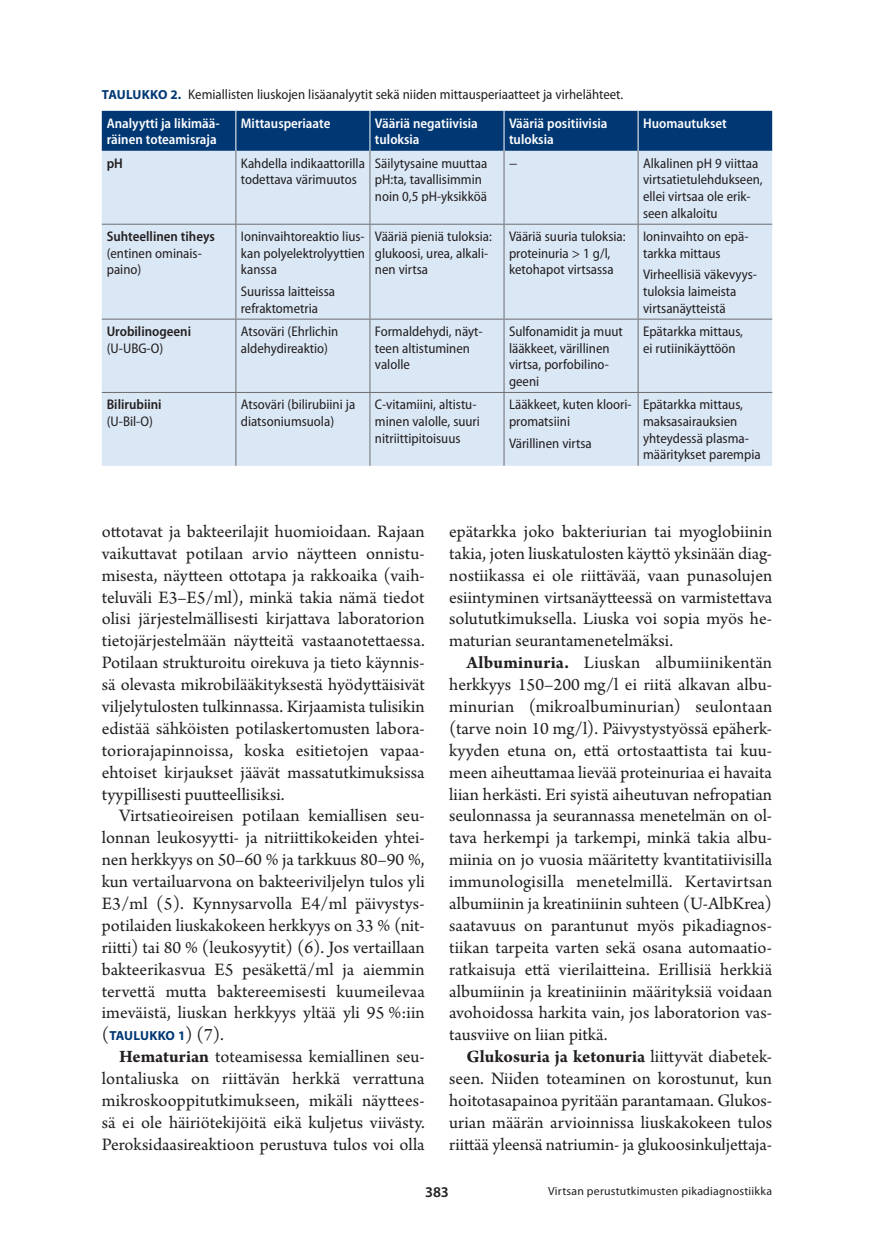
<style>
.page{position:relative;width:874px;height:1241px;background:#fff}
.page>*{position:absolute;margin:0;border:0;box-sizing:border-box;transform-origin:0 0}
.t1{font:18.38px/21.9px "Arno Pro";color:#231f20;text-align:justify}
.t2{font:600 14.88px "Myriad Pro";color:#231f20}
.t{font:semi-condensed 14px/16.6px "Myriad Pro";color:#231f20}
.t_pl{font:600 semi-condensed 14px/16.6px "Myriad Pro";color:#fff}
.t-2{font:600 semi-condensed 14px/16.6px "Myriad Pro";color:#231f20}
.t3{font:700 13.12px "Myriad Pro";letter-spacing:-.01em;color:#013874}
.Ala{font:11.9px "Myriad Pro";letter-spacing:.02em;color:#231f20}
.s1{font-weight:700;font-stretch:normal;font-size:13.12px;color:#013874}
.s2{font-weight:600}
.s3{font-weight:400}
.s4{font-family:"Arno Pro";font-weight:400;font-size:18.38px;color:#231f20}
.s5{font-weight:700}
</style>
<div class="page">
<div style="left:102px;top:111px;width:669px;height:40px;background:#013874"></div>
<div style="left:102px;top:151px;width:669px;height:314px;background:#dae7f5"></div>
<hr style="left:235px;top:151px;width:1px;height:73px;background:#6c6d70">
<hr style="left:369px;top:151px;width:1px;height:73px;background:#6c6d70">
<hr style="left:503px;top:151px;width:1px;height:73px;background:#6c6d70">
<hr style="left:637px;top:151px;width:1px;height:73px;background:#6c6d70">
<hr style="left:102px;top:224px;width:134px;height:1px;background:#6c6d70">
<hr style="left:236px;top:224px;width:134px;height:1px;background:#6c6d70">
<hr style="left:235px;top:224px;width:1px;height:94px;background:#6c6d70">
<hr style="left:370px;top:224px;width:134px;height:1px;background:#6c6d70">
<hr style="left:369px;top:224px;width:1px;height:94px;background:#6c6d70">
<hr style="left:504px;top:224px;width:133px;height:1px;background:#6c6d70">
<hr style="left:503px;top:224px;width:1px;height:94px;background:#6c6d70">
<hr style="left:637px;top:224px;width:134px;height:1px;background:#6c6d70">
<hr style="left:637px;top:224px;width:1px;height:94px;background:#6c6d70">
<hr style="left:102px;top:318px;width:134px;height:1px;background:#6c6d70">
<hr style="left:236px;top:318px;width:134px;height:1px;background:#6c6d70">
<hr style="left:235px;top:319px;width:1px;height:73px;background:#6c6d70">
<hr style="left:370px;top:318px;width:134px;height:1px;background:#6c6d70">
<hr style="left:369px;top:319px;width:1px;height:73px;background:#6c6d70">
<hr style="left:504px;top:318px;width:133px;height:1px;background:#6c6d70">
<hr style="left:503px;top:319px;width:1px;height:73px;background:#6c6d70">
<hr style="left:637px;top:318px;width:134px;height:1px;background:#6c6d70">
<hr style="left:637px;top:319px;width:1px;height:73px;background:#6c6d70">
<hr style="left:102px;top:392px;width:134px;height:1px;background:#6c6d70">
<hr style="left:236px;top:392px;width:134px;height:1px;background:#6c6d70">
<hr style="left:235px;top:393px;width:1px;height:72px;background:#6c6d70">
<hr style="left:370px;top:392px;width:134px;height:1px;background:#6c6d70">
<hr style="left:369px;top:393px;width:1px;height:72px;background:#6c6d70">
<hr style="left:504px;top:392px;width:133px;height:1px;background:#6c6d70">
<hr style="left:503px;top:393px;width:1px;height:72px;background:#6c6d70">
<hr style="left:637px;top:392px;width:134px;height:1px;background:#6c6d70">
<hr style="left:637px;top:393px;width:1px;height:72px;background:#6c6d70">
<hr style="left:235px;top:111px;width:1px;height:40px;background:#fff">
<hr style="left:369px;top:111px;width:1px;height:40px;background:#fff">
<hr style="left:503px;top:111px;width:1px;height:40px;background:#fff">
<hr style="left:637px;top:111px;width:1px;height:40px;background:#fff">
<p class="t" style="left:102px;top:86px;width:522px"><span class="s1">TAULUKKO 2.</span> Kemiallisten liuskojen lisäanalyytit sekä niiden mittausperiaatteet ja virhelähteet.</p>
<p class="t_pl" style="left:107px;top:114px;width:114px">Analyytti ja likimää&shy;räinen toteamisraja</p>
<p class="t_pl" style="left:241px;top:114px;width:91px">Mittausperiaate</p>
<p class="t_pl" style="left:375px;top:114px;width:104px">Vääriä negatiivisia tuloksia</p>
<p class="t_pl" style="left:508px;top:114px;width:100px">Vääriä positiivisia tuloksia</p>
<p class="t_pl" style="left:642px;top:114px;width:85px">Huomautukset</p>
<p class="t-2" style="left:107px;top:154px;width:18px">pH</p>
<p class="t" style="left:241px;top:155px;width:126px">Kahdella indikaattorilla todettava värimuutos</p>
<p class="t" style="left:375px;top:155px;width:114px">Säilytysaine muuttaa pH:ta, tavallisimmin noin 0,5 pH-yksikköä</p>
<p class="t" style="left:508px;top:155px;width:10px">−</p>
<p class="t" style="left:642px;top:155px;width:121px">Alkalinen pH 9 viittaa virtsatietulehdukseen, ellei virtsaa ole erik&shy;seen alkaloitu</p>
<p class="t" style="left:107px;top:228px;width:109px"><span class="s2">Suhteellinen tiheys </span>(entinen ominais&shy;paino)</p>
<p class="t" style="left:241px;top:228px;width:126px;text-align:justify">Ioninvaihtoreaktio lius&shy;kan polyelektrolyyttien kanssa</p>
<p class="t" style="left:241px;top:283px;width:96px">Suurissa laitteissa refraktometria</p>
<p class="t" style="left:375px;top:228px;width:118px">Vääriä pieniä tuloksia: glukoosi, urea, alkali&shy;nen virtsa</p>
<p class="t" style="left:508px;top:228px;width:118px">Vääriä suuria tuloksia: proteinuria &gt; 1 g/l, ketohapot virtsassa</p>
<p class="t" style="left:642px;top:228px;width:107px">Ioninvaihto on epä&shy;tarkka mittaus</p>
<p class="t" style="left:642px;top:266px;width:115px">Virheellisiä väkevyys&shy;tuloksia laimeista virtsanäytteistä</p>
<p class="t-2" style="left:107px;top:323px;width:86px">Urobilinogeeni <span class="s3">(U-UBG-O)</span></p>
<p class="t" style="left:241px;top:323px;width:99px">Atsoväri (Ehrlichin aldehydireaktio)</p>
<p class="t" style="left:375px;top:323px;width:109px">Formaldehydi, näyt&shy;teen altistuminen valolle</p>
<p class="t" style="left:508px;top:323px;width:115px">Sulfonamidit ja muut lääkkeet, värillinen virtsa, porfobilino&shy;geeni</p>
<p class="t" style="left:642px;top:323px;width:101px">Epätarkka mittaus, ei rutiinikäyttöön</p>
<p class="t-2" style="left:107px;top:396px;width:56px">Bilirubiini <span class="s3">(U-Bil-O)</span></p>
<p class="t" style="left:241px;top:396px;width:116px">Atsoväri (bilirubiini ja diatsoniumsuola)</p>
<p class="t" style="left:375px;top:396px;width:106px">C-vitamiini, altistu&shy;minen valolle, suuri nitriittipitoisuus</p>
<p class="t" style="left:508px;top:396px;width:124px">Lääkkeet, kuten kloori&shy;promatsiini</p>
<p class="t" style="left:642px;top:396px;width:119px">Epätarkka mittaus, maksasairauksien yhteydessä plasma&shy;määritykset parempia</p>
<p class="t" style="left:508px;top:434px;width:84px">Värillinen virtsa</p>
<p class="t1" style="left:102px;top:521px;width:324px">ottotavat ja bakteerilajit huomioidaan. Rajaan vaikuttavat potilaan arvio näytteen onnistu&shy;misesta, näytteen ottotapa ja rakkoaika (vaih&shy;teluväli E3–E5/ml), minkä takia nämä tiedot olisi järjestelmällisesti kirjattava laboratorion tietojärjestelmään näytteitä vastaanotettaessa.<br>Potilaan strukturoitu oirekuva ja tieto käynnis&shy;sä olevasta mikrobilääkityksestä hyödyttäisivät viljelytulosten tulkinnassa. Kirjaamista tulisikin edistää sähköisten potilaskertomusten labora&shy;toriorajapinnoissa, koska esitietojen vapaa&shy;ehtoiset kirjaukset jäävät massatutkimuksissa tyypillisesti puutteellisiksi.</p>
<p class="t1" style="left:102px;top:805px;width:324px;text-indent:17px">Virtsatieoireisen potilaan kemiallisen seu&shy;lonnan leukosyytti- ja nitriittikokeiden yhtei&shy;nen herkkyys on 50–60 % ja tarkkuus 80–90 %, kun vertailuarvona on bakteeriviljelyn tulos yli E3/ml (5). Kynnysarvolla E4/ml päivystys&shy;potilaiden liuskakokeen herkkyys on 33 % (nit&shy;riitti) tai 80 % (leukosyytit) (6). Jos vertaillaan bakteerikasvua E5 pesäkettä/ml ja aiemmin tervettä mutta baktereemisesti kuumeilevaa imeväistä, liuskan herkkyys yltää yli 95 %:iin</p>
<p class="t3" style="left:102px;top:1027px;width:124px"><span class="s4">(</span>TAULUKKO 1<span class="s4">) (7).</span></p>
<p class="t1" style="left:102px;top:1046px;width:324px;text-indent:17px"><span class="s5">Hematurian</span> toteamisessa kemiallinen seu&shy;lontaliuska on riittävän herkkä verrattuna mikroskooppitutkimukseen, mikäli näyttees&shy;sä ei ole häiriötekijöitä eikä kuljetus viivästy.<br>Peroksidaasireaktioon perustuva tulos voi olla</p>
<p class="t1" style="left:449px;top:521px;width:324px">epätarkka joko bakteriurian tai myoglobiinin takia, joten liuskatulosten käyttö yksinään diag&shy;nostiikassa ei ole riittävää, vaan punasolujen esiintyminen virtsanäytteessä on varmistettava solututkimuksella. Liuska voi sopia myös he&shy;maturian seurantamenetelmäksi.</p>
<p class="t1" style="left:449px;top:652px;width:324px;text-indent:17px"><span class="s5">Albuminuria.</span> Liuskan albumiinikentän herkkyys 150–200 mg/l ei riitä alkavan albu&shy;minurian (mikroalbuminurian) seulontaan (tarve noin 10 mg/l). Päivystystyössä epäherk&shy;kyyden etuna on, että ortostaattista tai kuu&shy;meen aiheuttamaa lievää proteinuriaa ei havaita liian herkästi. Eri syistä aiheutuvan nefropatian seulonnassa ja seurannassa menetelmän on ol&shy;tava herkempi ja tarkempi, minkä takia albu&shy;miinia on jo vuosia määritetty kvantitatiivisilla immunologisilla menetelmillä. Kertavirtsan albumiinin ja kreatiniinin suhteen (U-AlbKrea) saatavuus on parantunut myös pikadiagnos&shy;tiikan tarpeita varten sekä osana automaatio&shy;ratkaisuja että vierilaitteina. Erillisiä herkkiä albumiinin ja kreatiniinin määrityksiä voidaan avohoidossa harkita vain, jos laboratorion vas&shy;tausviive on liian pitkä.</p>
<p class="t1" style="left:449px;top:1046px;width:324px;text-indent:17px"><span class="s5">Glukosuria ja ketonuria</span> liittyvät diabetek&shy;seen. Niiden toteaminen on korostunut, kun hoitotasapainoa pyritään parantamaan. Glukos&shy;urian määrän arvioinnissa liuskakokeen tulos riittää yleensä natriumin- ja glukoosinkuljettaja-</p>
<p class="t2" style="left:425px;top:1182px;width:25px">383</p>
<p class="Ala" style="left:548px;top:1183px;width:225px">Virtsan perustutkimusten pikadiagnostiikka</p>
</div>
